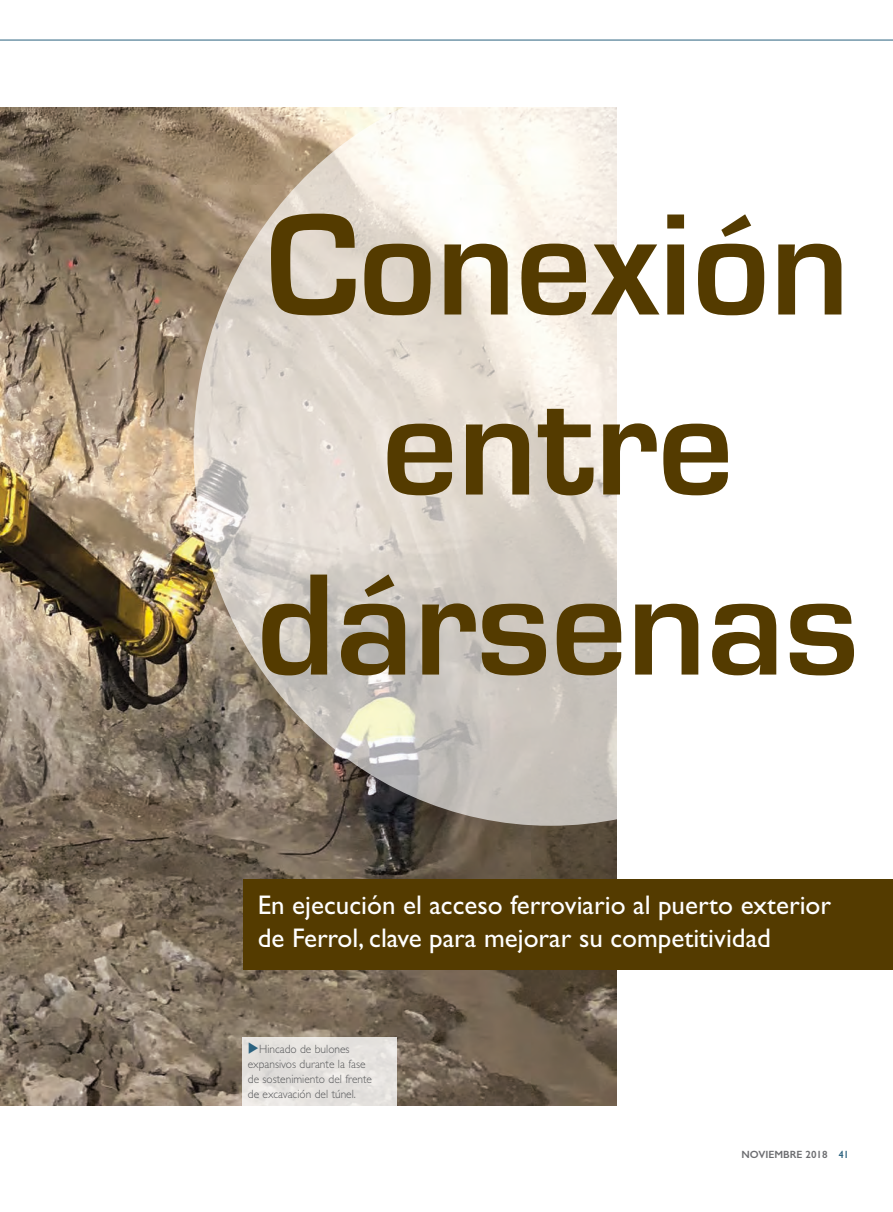
<style>
.page{position:relative;width:893px;height:1212px;background:#fff}
.page>*{position:absolute;margin:0;border:0;box-sizing:border-box;transform-origin:0 0}
.t1{font:700 150px/180px "Eurostile";color:#543b00;text-align:center}
.t2{font:27px/32.4px "Gill Sans";color:#fff}
.t3{font:300 12px/15px "Gill Sans";color:#57585a;scale:.95 1}
.t4{font:600 10.5px "Gill Sans";color:#6c6d70}
.s1{color:#2b627f}
</style>
<div class="page">
<hr style="left:0;top:40px;width:893px;height:1px;background:#2b627f">
<img style="left:0;top:108px;width:616px;height:998px">
<div style="left:243px;top:1037px;width:154px;height:69px;background:#e4e1de"></div>
<div style="left:243px;top:879px;width:650px;height:90px;background:#543b00"></div>
<svg style="left:194px;top:107px;width:423px;height:719px;background:#d2cac0"></svg>
<h1 class="t1" style="left:257px;top:173px;width:604px">Conexión entre dársenas</h1>
<p class="t2" style="left:258px;top:889px;width:575px">En ejecución el acceso ferroviario al puerto exterior de Ferrol, clave para mejorar su competitividad</p>
<p class="t3" style="left:248px;top:1041px;width:132px"><span class="s1">◆</span>Hincado de bulones expansivos durante la fase de sostenimiento del frente de excavación del túnel.</p>
<p class="t4" style="left:741px;top:1149px;width:109px">NOVIEMBRE 2018 <span class="s1">41</span></p>
</div>
